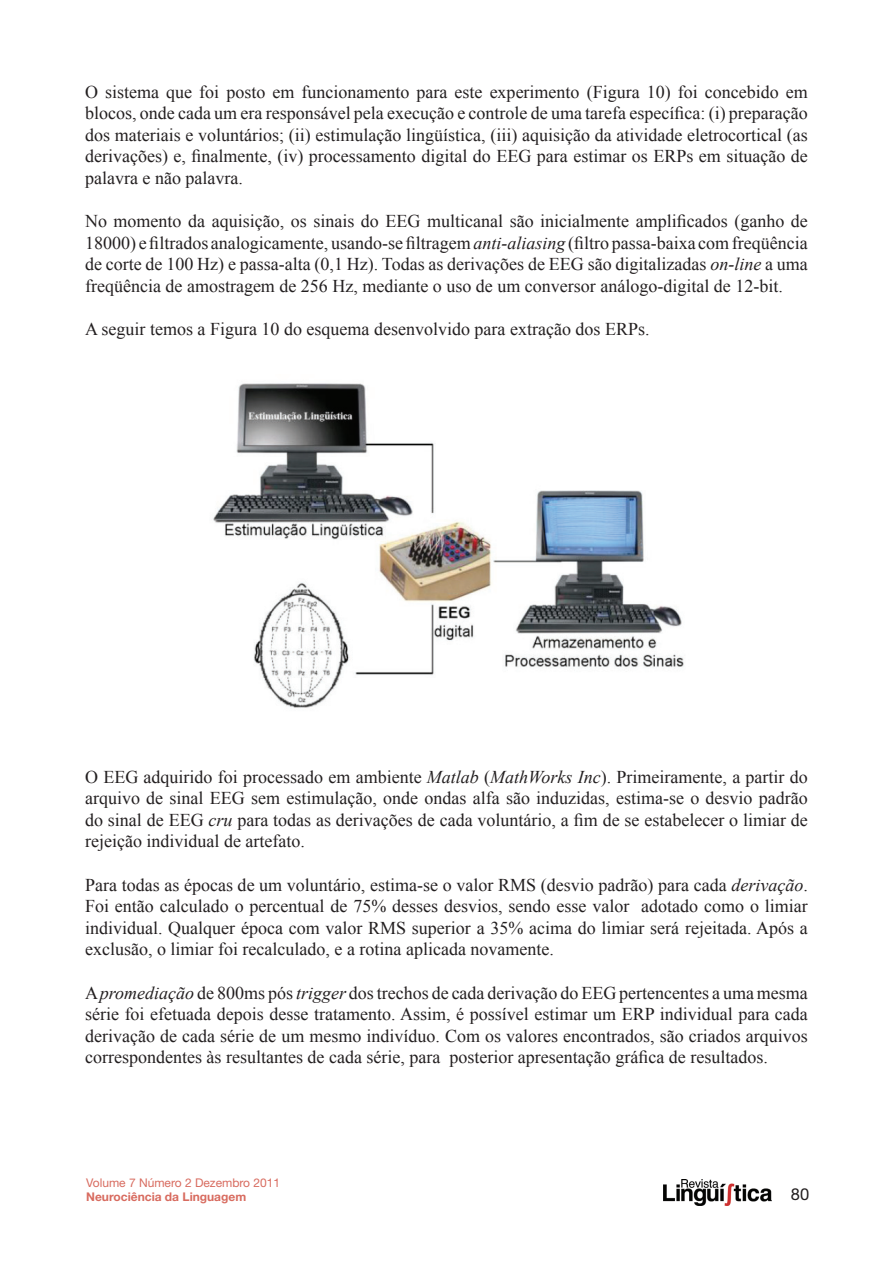
<style>
.page{position:relative;width:893px;height:1263px;background:#fff}
.page>*{position:absolute;margin:0;border:0;box-sizing:border-box;transform-origin:0 0}
.t1{font:18px/21.6px "Times New Roman";color:#231f20;text-align:justify}
.t2{font:16.5px "Helvetica Neue LT Std";color:#231f20}
.t3{font:12px "Helvetica Neue LT Std";color:#d86b5f}
.t4{font:700 12px "Helvetica Neue LT Std";color:#d86b5f}
.s1{font-style:italic}
</style>
<div class="page">
<img style="left:663px;top:1179px;width:109px;height:27px">
<img style="left:213px;top:383px;width:471px;height:325px">
<p class="t1" style="left:85px;top:80px;width:724px">O sistema que foi posto em funcionamento para este experimento (Figura 10) foi concebido em blocos, onde cada um era responsável pela execução e controle de uma tarefa específica: (i) preparação dos materiais e voluntários; (ii) estimulação lingüística, (iii) aquisição da atividade eletrocortical (as derivações) e, finalmente, (iv) processamento digital do EEG para estimar os ERPs em situação de palavra e não palavra.</p>
<p class="t1" style="left:85px;top:210px;width:724px">No momento da aquisição, os sinais do EEG multicanal são inicialmente amplificados (ganho de 18000) e filtrados analogicamente, usando-se filtragem <span class="s1">anti-aliasing</span> (filtro passa-baixa com freqüência de corte de 100 Hz) e passa-alta (0,1 Hz). Todas as derivações de EEG são digitalizadas <span class="s1">on-line</span> a uma freqüência de amostragem de 256 Hz, mediante o uso de um conversor análogo-digital de 12-bit.</p>
<p class="t1" style="left:85px;top:318px;width:566px">A seguir temos a Figura 10 do esquema desenvolvido para extração dos ERPs.</p>
<p class="t1" style="left:85px;top:765px;width:724px">O EEG adquirido foi processado em ambiente <span class="s1">Matlab</span> (<span class="s1">MathWorks Inc</span>). Primeiramente, a partir do arquivo de sinal EEG sem estimulação, onde ondas alfa são induzidas, estima-se o desvio padrão do sinal de EEG <span class="s1">cru</span> para todas as derivações de cada voluntário, a fim de se estabelecer o limiar de rejeição individual de artefato.</p>
<p class="t1" style="left:85px;top:873px;width:724px">Para todas as épocas de um voluntário, estima-se o valor RMS (desvio padrão) para cada <span class="s1">derivação</span>.<br>Foi então calculado o percentual de 75% desses desvios, sendo esse valor adotado como o limiar individual. Qualquer época com valor RMS superior a 35% acima do limiar será rejeitada. Após a exclusão, o limiar foi recalculado, e a rotina aplicada novamente.</p>
<p class="t1" style="left:85px;top:981px;width:724px">A <span class="s1">promediação</span> de 800ms pós <span class="s1">trigger</span> dos trechos de cada derivação do EEG pertencentes a uma mesma série foi efetuada depois desse tratamento. Assim, é possível estimar um ERP individual para cada derivação de cada série de um mesmo indivíduo. Com os valores encontrados, são criados arquivos correspondentes às resultantes de cada série, para posterior apresentação gráfica de resultados.</p>
<p class="t3" style="left:86px;top:1175px;width:196px">Volume 7 Número 2 Dezembro 2011</p>
<p class="t4" style="left:86px;top:1189px;width:162px">Neurociência da Linguagem</p>
<p class="t2" style="left:791px;top:1184px;width:20px">80</p>
</div>
